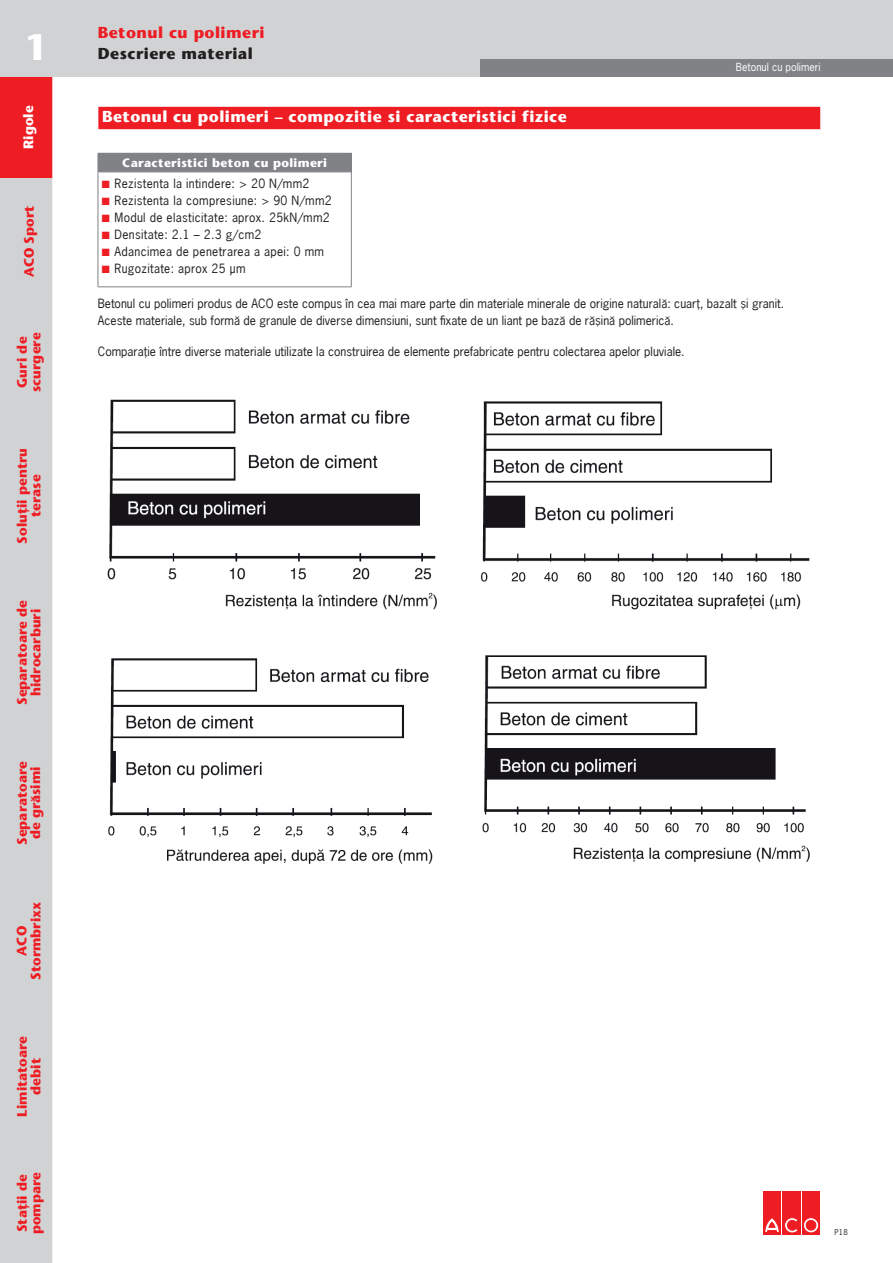
<style>
.page{position:relative;width:893px;height:1263px;background:#fff}
.page>*{position:absolute;margin:0;border:0;box-sizing:border-box;transform-origin:0 0}
.t1{font:36px "Stone Sans Diacritice RO";color:#fff}
.t2{font:15.75px "Stone Sans Diacritice RO";letter-spacing:.03em;color:#fff}
.t3{font:15.75px "Stone Sans Diacritice RO";letter-spacing:.03em;color:#ee1d23}
.t4{font:15.75px "Stone Sans Diacritice RO";letter-spacing:.03em;color:#231f20}
.t5{font:13.5px/13.5px "Stone Sans Diacritice RO";letter-spacing:.005em;color:#ee1d23;text-align:center}
.t6{font:13.5px "Stone Sans Diacritice RO";letter-spacing:.005em;color:#fff}
.t7{font:12px/17px "News Gothic Diacritice RO";color:#231f20}
.t8{font:12px "News Gothic";letter-spacing:.025em;color:#231f20}
.t9{font:12px "News Gothic Diacritice RO";letter-spacing:.025em;color:#231f20}
.t10{font:12px "Stone Sans Diacritice RO";letter-spacing:.03em;color:#fff}
.t11{font:10.5px "News Gothic Diacritice RO";letter-spacing:.005em;color:#fff}
.t12{font:7.5px "News Gothic Diacritice RO";color:#231f20}
.s1{color:#ee1d23}
</style>
<div class="page">
<div style="left:763px;top:1191px;width:18px;height:43px;background:#ee1d23"></div>
<div style="left:782px;top:1191px;width:18px;height:43px;background:#ee1d23"></div>
<svg style="left:765px;top:1217px;width:33px;height:16px"></svg>
<div style="left:802px;top:1191px;width:18px;height:43px;background:#ee1d23"></div>
<svg style="left:803px;top:1218px;width:16px;height:15px"></svg>
<div style="left:803px;top:1217px;width:16px;height:16px;border:1px solid #ee1d23;border-radius:50%"></div>
<div style="left:806px;top:1220px;width:10px;height:10px;background:#ee1d23;border-radius:50%"></div>
<div style="left:806px;top:1220px;width:10px;height:10px;border:1px solid #ee1d23;border-radius:50%"></div>
<div style="left:0;top:77px;width:52px;height:101px;background:#ee1d23"></div>
<div style="left:0;top:178px;width:52px;height:1085px;background:#d1d2d4"></div>
<div style="left:0;top:0;width:893px;height:77px;background:#d1d2d4"></div>
<div style="left:480px;top:60px;width:413px;height:17px;background:#808285"></div>
<div style="left:98px;top:106px;width:723px;height:24px;background:#ee1d23"></div>
<hr style="left:98px;top:106px;width:723px;height:1px;background:#fff">
<svg style="left:98px;top:106px;width:1px;height:23px"></svg>
<svg style="left:820px;top:106px;width:1px;height:23px"></svg>
<hr style="left:98px;top:129px;width:723px;height:1px;background:#fff">
<img style="left:107px;top:399px;width:330px;height:211px">
<img style="left:480px;top:401px;width:330px;height:209px">
<img style="left:108px;top:658px;width:325px;height:206px">
<img style="left:482px;top:655px;width:328px;height:208px">
<div style="left:98px;top:153px;width:253px;height:19px;background:#808285"></div>
<svg style="left:351px;top:153px;width:1px;height:19px"></svg>
<hr style="left:98px;top:172px;width:1px;height:115px;background:#808285">
<hr style="left:351px;top:172px;width:1px;height:115px;background:#808285">
<hr style="left:98px;top:287px;width:253px;height:1px;background:#808285">
<hr style="left:98px;top:172px;width:253px;height:1px;background:#d1d2d4">
<h1 class="t1" style="left:25px;top:25px;width:24px">1</h1>
<p class="t6" style="left:20px;top:149px;width:45px;rotate:-90deg">Rigole</p>
<p class="t5" style="left:22px;top:277px;width:73px;rotate:-90deg">ACO Sport</p>
<p class="t5" style="left:15px;top:392px;width:61px;rotate:-90deg">Guri de scurgere</p>
<p class="t5" style="left:15px;top:544px;width:97px;rotate:-90deg">Soluții pentru terase</p>
<p class="t5" style="left:15px;top:705px;width:106px;rotate:-90deg">Separatoare de hidrocarburi</p>
<p class="t5" style="left:15px;top:845px;width:85px;rotate:-90deg">Separatoare de grăsimi</p>
<p class="t5" style="left:15px;top:980px;width:80px;line-height:14.1px;rotate:-90deg">ACO<br>Stormbrixx</p>
<p class="t5" style="left:15px;top:1117px;width:82px;rotate:-90deg">Limitatoare debit</p>
<p class="t5" style="left:15px;top:1234px;width:64px;text-align:left;rotate:-90deg">Stații de pompare</p>
<h2 class="t3" style="left:98px;top:23px;width:168px">Betonul cu polimeri</h2>
<h2 class="t4" style="left:98px;top:44px;width:156px">Descriere material</h2>
<h2 class="t2" style="left:102px;top:107px;width:466px">Betonul cu polimeri – compozitie si caracteristici fizice</h2>
<p class="t10" style="left:122px;top:156px;width:206px">Caracteristici beton cu polimeri</p>
<p class="t9" style="left:102px;top:176px;width:209px"><span class="s1">■</span> Rezistenta la intindere: &gt; 20 N/mm2</p>
<p class="t8" style="left:102px;top:193px;width:232px"><span class="s1">■</span> Rezistenta la compresiune: &gt; 90 N/mm2</p>
<p class="t8" style="left:102px;top:210px;width:230px"><span class="s1">■</span> Modul de elasticitate: aprox. 25kN/mm2</p>
<p class="t8" style="left:102px;top:227px;width:161px"><span class="s1">■</span> Densitate: 2.1 – 2.3 g/cm2</p>
<p class="t8" style="left:102px;top:244px;width:224px"><span class="s1">■</span> Adancimea de penetrarea a apei: 0 mm</p>
<p class="t8" style="left:102px;top:261px;width:145px"><span class="s1">■</span> Rugozitate: aprox 25 μm</p>
<p class="t11" style="left:736px;top:60px;width:86px">Betonul cu polimeri</p>
<p class="t7" style="left:98px;top:295px;width:688px">Betonul cu polimeri produs de ACO este compus în cea mai mare parte din materiale minerale de origine naturală: cuarț, bazalt și granit.<br>Aceste materiale, sub formă de granule de diverse dimensiuni, sunt fixate de un liant pe bază de rășină polimerică.</p>
<p class="t7" style="left:98px;top:343px;width:588px">Comparație între diverse materiale utilizate la construirea de elemente prefabricate pentru colectarea apelor pluviale.</p>
<p class="t12" style="left:834px;top:1227px;width:15px">P18</p>
</div>
